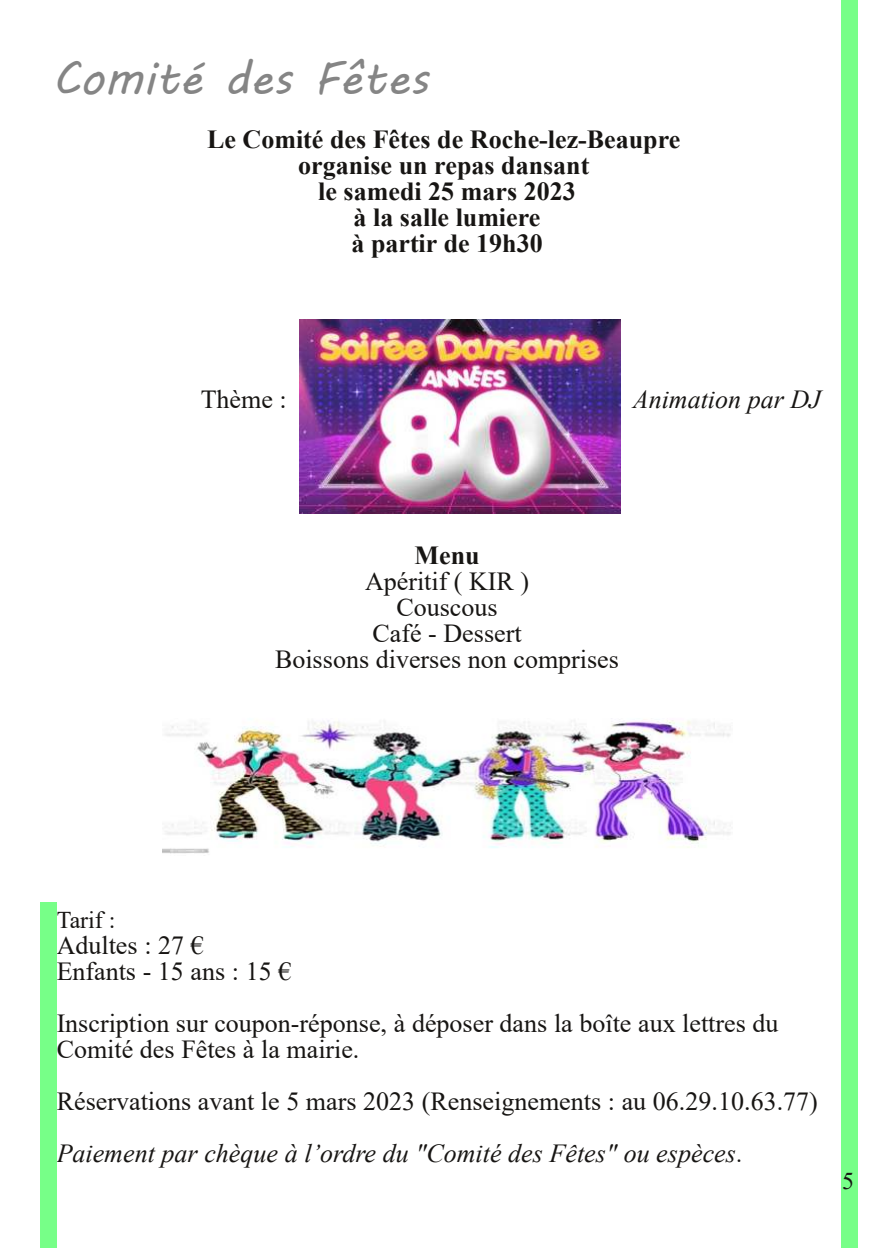
<style>
.page{position:relative;width:896px;height:1248px;background:#fff}
.page>*{position:absolute;margin:0;border:0;box-sizing:border-box;transform-origin:0 0}
.t1{font:46px "MV Boli";color:#858585}
.t2{font:26px/26px "Times New Roman";color:#171513}
.t3{font:700 26px/26px "Times New Roman";color:#171513;text-align:center}
.t4{font:italic 26px "Times New Roman";color:#171513}
.t5{font:24px "Times New Roman";letter-spacing:-.005em;color:#171513}
.s1{font-style:italic}
.s2{font-size:24px}
</style>
<div class="page">
<div style="left:841px;top:0;width:16px;height:1246px;background:#7f8"></div>
<div style="left:41px;top:902px;width:16px;height:345px;background:#7f8"></div>
<img style="left:299px;top:319px;width:321px;height:194px">
<img style="left:163px;top:718px;width:568px;height:136px">
<h1 class="t1" style="left:52px;top:47px;width:378px">Comité des Fêtes</h1>
<p class="t3" style="left:207px;top:125px;width:475px">Le Comité des Fêtes de Roche-lez-Beaupre organise un repas dansant<br>le samedi 25 mars 2023<br>à la salle lumiere<br>à partir de 19h30</p>
<p class="t2" style="left:201px;top:385px;width:88px">Thème :</p>
<p class="t4" style="left:633px;top:381px;width:189px">Animation par DJ</p>
<p class="t3" style="left:414px;top:541px;width:67px">Menu</p>
<p class="t2" style="left:275px;top:567px;width:345px;text-align:center">Apéritif ( KIR )<br>Couscous<br>Café - Dessert<br>Boissons diverses non comprises</p>
<p class="t5" style="left:57px;top:902px;width:60px">Tarif :</p>
<p class="t2" style="left:57px;top:931px;width:236px">Adultes : 27 €<br>Enfants - 15 ans : 15 €</p>
<p class="t2" style="left:57px;top:1009px;width:723px">Inscription sur coupon-réponse, à déposer dans la boîte aux lettres du<br>Comité des Fêtes à la mairie.</p>
<p class="t2" style="left:57px;top:1074px;width:763px;line-height:52px">Réservations avant le 5 mars 2023 (Renseignements : au 06.29.10.63.77)<br><span class="s1">Paiement par chèque à l’ordre du "Comité des Fêtes" ou espèces</span><span class="s2">.</span></p>
<p class="t5" style="left:842px;top:1163px;width:13px">5</p>
</div>
